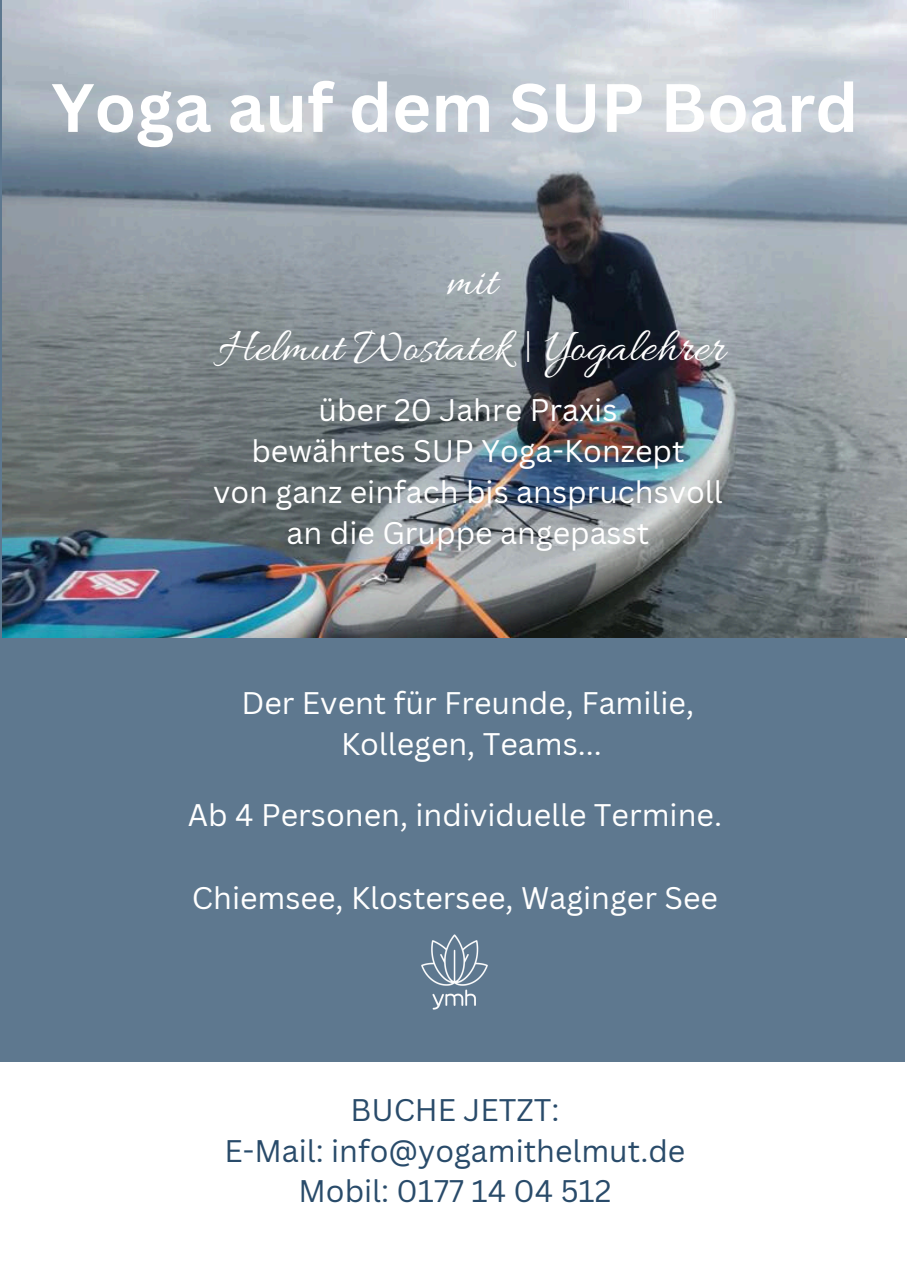
<style>
.page{position:relative;width:909px;height:1276px;background:#fff}
.page>*{position:absolute;margin:0;border:0;box-sizing:border-box;transform-origin:0 0}
.t1{font:700 66.9px "Canva Sans";color:#fff}
.t2{font:48.6px/66px "Allura";color:#fff;text-align:center}
.t3{font:30.3px "Canva Sans";color:#fff}
.t4{font:30.3px "Canva Sans";color:#294b6a}
</style>
<div class="page">
<div style="left:0;top:0;width:905px;height:1062px;background:#5e788f"></div>
<img style="left:421px;top:934px;width:67px;height:76px">
<img style="left:2px;top:0;width:905px;height:638px">
<p class="t1" style="left:52px;top:60px;width:808px">Yoga auf dem SUP Board</p>
<p class="t2" style="left:218px;top:252px;width:508px">mit<br>Helmut Wostatek | Yogalehrer</p>
<p class="t3" style="left:318px;top:388px;width:301px">über 20 Jahre Praxis</p>
<p class="t3" style="left:251px;top:430px;width:435px">bewährtes SUP Yoga-Konzept</p>
<p class="t3" style="left:213px;top:471px;width:511px">von ganz einfach bis anspruchsvoll</p>
<p class="t3" style="left:287px;top:512px;width:364px">an die Gruppe angepasst</p>
<p class="t3" style="left:241px;top:681px;width:454px">Der Event für Freunde, Familie,</p>
<p class="t3" style="left:341px;top:722px;width:262px">Kollegen, Teams...</p>
<h2 class="t3" style="left:188px;top:794px;width:536px">Ab 4 Personen, individuelle Termine.</h2>
<p class="t3" style="left:192px;top:877px;width:528px">Chiemsee, Klostersee, Waginger See</p>
<p class="t4" style="left:350px;top:1089px;width:210px">BUCHE JETZT:</p>
<p class="t4" style="left:225px;top:1129px;width:462px">E-Mail: info@yogamithelmut.de</p>
<h1 class="t4" style="left:298px;top:1170px;width:315px">Mobil: 0177 14 04 512</h1>
</div>
